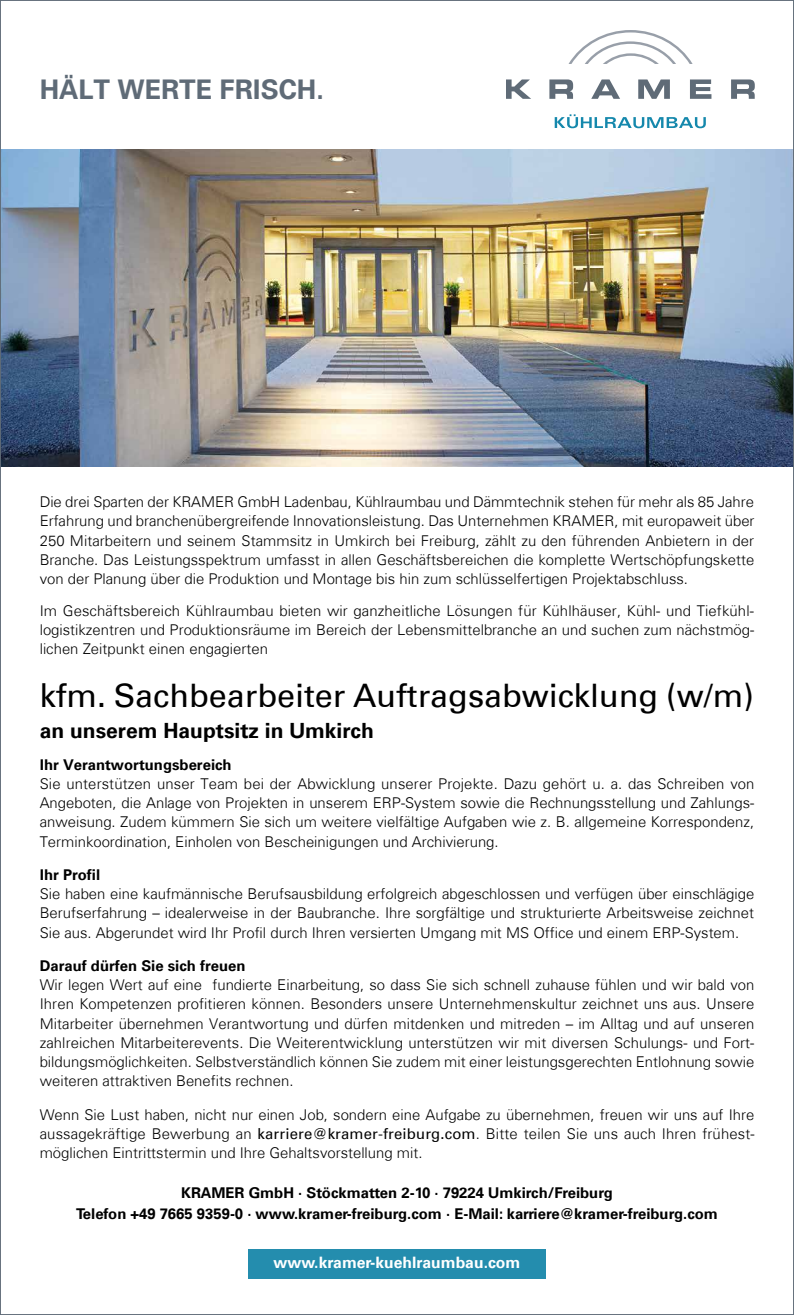
<style>
.page{position:relative;width:794px;height:1315px;background:#fff}
.page>*{position:absolute;margin:0;border:0;box-sizing:border-box;transform-origin:0 0}
.t1{font:32.38px "Univers Com 55 Roman";color:#000}
.t2{font:700 27.12px "Univers Com 65";color:#5f6b77}
.t3{font:700 21px "Univers Com 65";color:#000}
.t4{font:700 15.75px "Univers Com 65";color:#fff}
.t5{font:300 14.88px/19.2px "Univers Com 45";color:#000;text-align:justify}
.t6{font:700 14.88px/21px "Univers Com 65";color:#000;text-align:center}
.s1{font-family:"Univers Com 55 Roman";font-weight:400}
</style>
<div class="page">
<img style="left:2px;top:149px;width:790px;height:318px">
<div style="left:248px;top:1249px;width:298px;height:30px;background:#248dae"></div>
<svg style="left:506px;top:79px;width:25px;height:20px"></svg>
<svg style="left:549px;top:79px;width:24px;height:20px"></svg>
<svg style="left:591px;top:79px;width:29px;height:20px"></svg>
<svg style="left:638px;top:79px;width:32px;height:20px"></svg>
<svg style="left:690px;top:79px;width:21px;height:20px"></svg>
<svg style="left:731px;top:79px;width:23px;height:20px"></svg>
<svg style="left:568px;top:30px;width:124px;height:34px"></svg>
<svg style="left:554px;top:114px;width:152px;height:14px"></svg>
<h2 class="t2" style="left:40px;top:74px;width:286px">HÄLT WERTE FRISCH.</h2>
<p class="t5" style="left:40px;top:492px;width:716px">Die drei Sparten der KRAMER GmbH Ladenbau, Kühlraumbau und Dämmtechnik stehen für mehr als 85 Jahre Erfahrung und branchenübergreifende Innovationsleistung. Das Unternehmen KRAMER, mit europaweit über 250 Mitarbeitern und seinem Stammsitz in Umkirch bei Freiburg, zählt zu den führenden Anbietern in der Branche. Das Leistungsspektrum umfasst in allen Geschäftsbereichen die komplette Wertschöpfungskette von der Planung über die Produktion und Montage bis hin zum schlüsselfertigen Projektabschluss.</p>
<p class="t5" style="left:40px;top:600px;width:716px">Im Geschäftsbereich Kühlraumbau bieten wir ganzheitliche Lösungen für Kühlhäuser, Kühl- und Tiefkühl&shy;logistikzentren und Produktionsräume im Bereich der Lebensmittelbranche an und suchen zum nächstmög&shy;lichen Zeitpunkt einen engagierten</p>
<h1 class="t1" style="left:40px;top:675px;width:716px">kfm. Sachbearbeiter Auftragsabwicklung (w/m)</h1>
<h3 class="t3" style="left:40px;top:718px;width:336px">an unserem Hauptsitz in Umkirch</h3>
<p class="t6" style="left:40px;top:754px;width:193px">Ihr Verantwortungsbereich</p>
<p class="t5" style="left:40px;top:774px;width:716px">Sie unterstützen unser Team bei der Abwicklung unserer Projekte. Dazu gehört u. a. das Schreiben von Angeboten, die Anlage von Projekten in unserem ERP-System sowie die Rechnungsstellung und Zahlungs&shy;anweisung. Zudem kümmern Sie sich um weitere vielfältige Aufgaben wie z. B. allgemeine Korrespondenz, Terminkoordination, Einholen von Bescheinigungen und Archivierung.</p>
<p class="t6" style="left:40px;top:864px;width:62px">Ihr Profil</p>
<p class="t5" style="left:40px;top:884px;width:716px">Sie haben eine kaufmännische Berufsausbildung erfolgreich abgeschlossen und verfügen über einschlägige Berufserfahrung – idealerweise in der Baubranche. Ihre sorgfältige und strukturierte Arbeitsweise zeichnet Sie aus. Abgerundet wird Ihr Profil durch Ihren versierten Umgang mit MS Office und einem ERP-System.</p>
<p class="t6" style="left:40px;top:955px;width:207px">Darauf dürfen Sie sich freuen</p>
<p class="t5" style="left:40px;top:975px;width:716px">Wir legen Wert auf eine fundierte Einarbeitung, so dass Sie sich schnell zuhause fühlen und wir bald von Ihren Kompetenzen profitieren können. Besonders unsere Unternehmenskultur zeichnet uns aus. Unsere Mitarbeiter übernehmen Verantwortung und dürfen mitdenken und mitreden – im Alltag und auf unseren zahlreichen Mitarbeiterevents. Die Weiterentwicklung unterstützen wir mit diversen Schulungs- und Fort&shy;bildungsmöglichkeiten. Selbstverständlich können Sie zudem mit einer leistungsgerechten Entlohnung sowie weiteren attraktiven Benefits rechnen.</p>
<p class="t5" style="left:40px;top:1104px;width:716px">Wenn Sie Lust haben, nicht nur einen Job, sondern eine Aufgabe zu übernehmen, freuen wir uns auf Ihre aussagekräftige Bewerbung an <span class="s1">karriere@kramer-freiburg.com</span>. Bitte teilen Sie uns auch Ihren frühest&shy;möglichen Eintrittstermin und Ihre Gehaltsvorstellung mit.</p>
<p class="t6" style="left:76px;top:1182px;width:643px">KRAMER GmbH · Stöckmatten 2-10 · 79224 Umkirch/Freiburg<br>Telefon +49 7665 9359-0 · www.kramer-freiburg.com · E-Mail: karriere@kramer-freiburg.com</p>
<p class="t4" style="left:273px;top:1253px;width:248px">www.kramer-kuehlraumbau.com</p>
</div>
